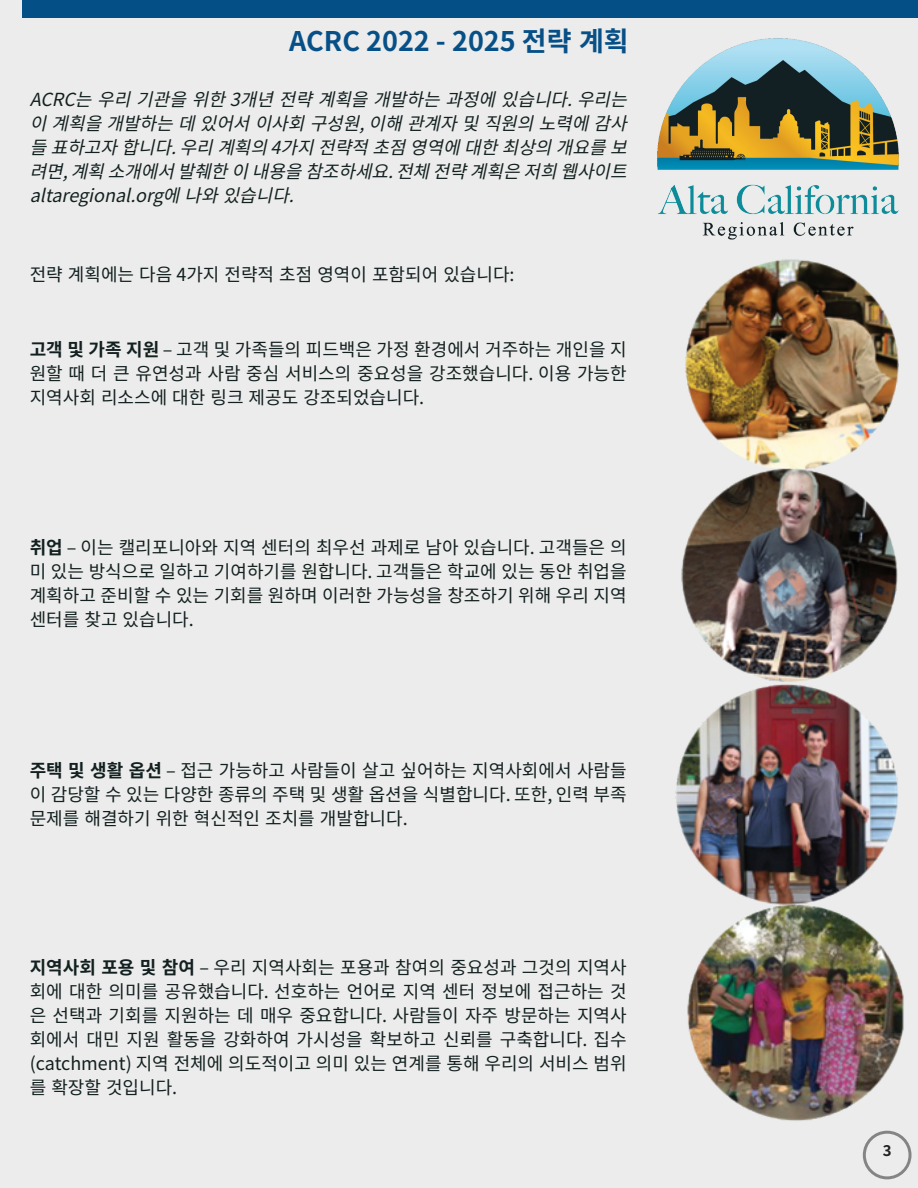
<style>
.page{position:relative;width:918px;height:1188px;background:#ebeceb}
.page>*{position:absolute;margin:0;border:0;box-sizing:border-box;transform-origin:0 0}
.t1{font:700 27px "Noto Sans KR";color:#075087}
.t2{font:18px/24px "Noto Sans KR";color:#132020;text-align:justify}
.t3{font:italic 18px/24px "Noto Sans KR";color:#132020;text-align:justify}
.t4{font:700 15px "Noto Sans KR";color:#231f20}
.s1{font-weight:700}
</style>
<div class="page">
<div style="left:863px;top:1131px;width:49px;height:48px;border:3px solid #201d1e;border-radius:50%"></div>
<div style="left:23px;top:0;width:895px;height:18px;background:#054f87"></div>
<img style="left:657px;top:38px;width:242px;height:202px">
<img style="left:685px;top:259px;width:214px;height:207px">
<img style="left:681px;top:466px;width:217px;height:216px">
<img style="left:675px;top:684px;width:224px;height:217px">
<img style="left:687px;top:901px;width:217px;height:220px">
<p class="t1" style="left:289px;top:26px;width:341px">ACRC 2022 - 2025 전략 계획</p>
<p class="t3" style="left:30px;top:87px;width:609px">ACRC는우리기관을위한3개년전략계획을개발하는과정에있습니다.우리는 이계획을개발하는데있어서이사회구성원,이해관계자및직원의노력에감사 들표하고자합니다.우리계획의4가지전략적초점영역에대한최상의개요를보 려면,계획소개에서발췌한이내용을참조하세요.전체전략계획은저희웹사이트 altaregional.org에나와있습니다.</p>
<p class="t2" style="left:30px;top:263px;width:486px">전략 계획에는 다음 4가지 전략적 초점 영역이 포함되어 있습니다:</p>
<p class="t2" style="left:30px;top:338px;width:598px"><span class="s1">고객 및 가족 지원</span> – 고객 및 가족들의 피드백은 가정 환경에서 거주하는 개인을 지 원할 때 더 큰 유연성과 사람 중심 서비스의 중요성을 강조했습니다. 이용 가능한 지역사회 리소스에 대한 링크 제공도 강조되었습니다.</p>
<p class="t2" style="left:30px;top:536px;width:598px"><span class="s1">취업</span> – 이는 캘리포니아와 지역 센터의 최우선 과제로 남아 있습니다. 고객들은 의 미 있는 방식으로 일하고 기여하기를 원합니다. 고객들은 학교에 있는 동안 취업을 계획하고 준비할 수 있는 기회를 원하며 이러한 가능성을 창조하기 위해 우리 지역 센터를 찾고 있습니다.</p>
<p class="t2" style="left:30px;top:758px;width:598px"><span class="s1">주택 및 생활 옵션</span> – 접근 가능하고 사람들이 살고 싶어하는 지역사회에서 사람들 이 감당할 수 있는 다양한 종류의 주택 및 생활 옵션을 식별합니다. 또한, 인력 부족 문제를 해결하기 위한 혁신적인 조치를 개발합니다.</p>
<p class="t2" style="left:30px;top:956px;width:598px"><span class="s1">지역사회 포용 및 참여</span> – 우리 지역사회는 포용과 참여의 중요성과 그것의 지역사 회에 대한 의미를 공유했습니다. 선호하는 언어로 지역 센터 정보에 접근하는 것 은 선택과 기회를 지원하는 데 매우 중요합니다. 사람들이 자주 방문하는 지역사 회에서 대민 지원 활동을 강화하여 가시성을 확보하고 신뢰를 구축합니다. 집수 (catchment) 지역 전체에 의도적이고 의미 있는 연계를 통해 우리의 서비스 범위 를 확장할 것입니다.</p>
<p class="t4" style="left:883px;top:1142px;width:10px">3</p>
</div>
